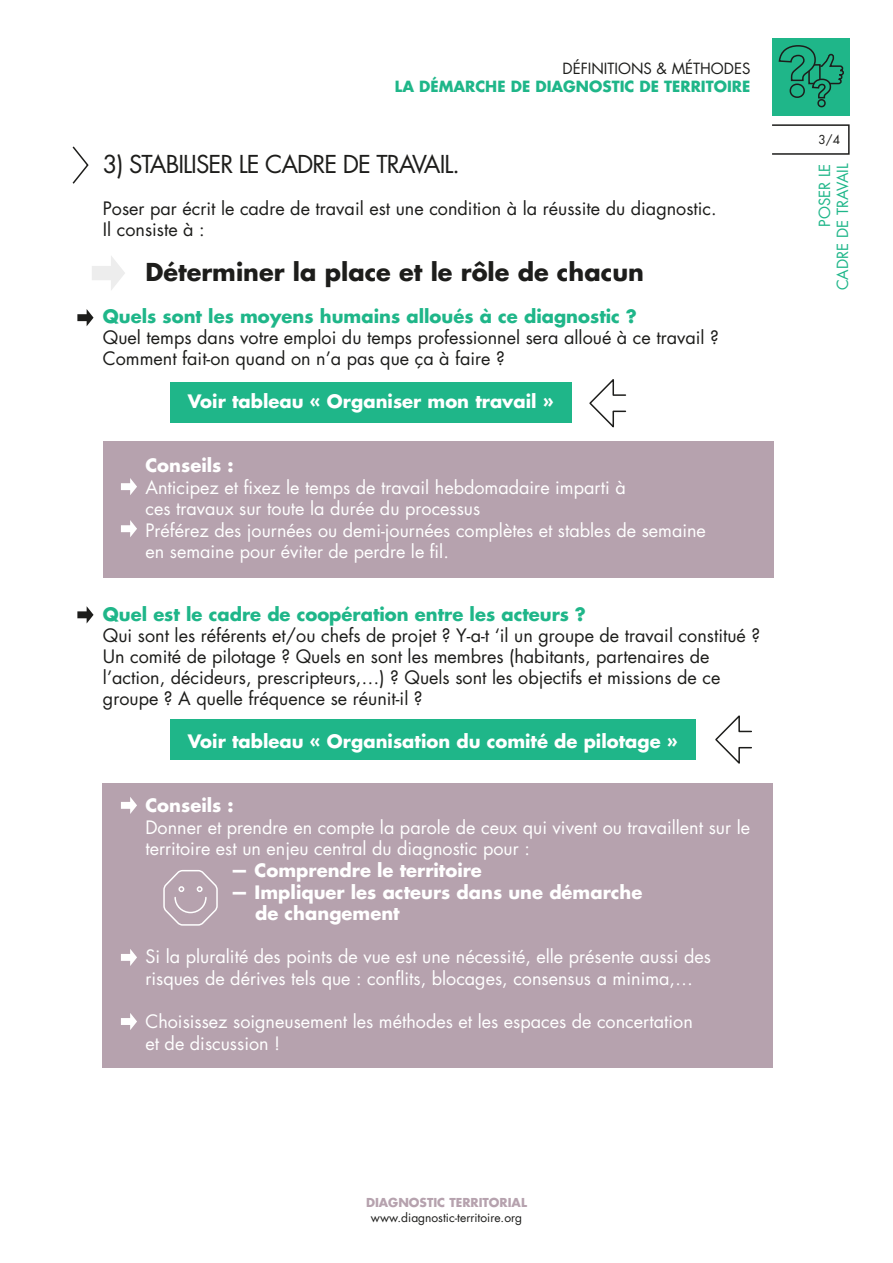
<style>
.page{position:relative;width:893px;height:1263px;background:#fff}
.page>*{position:absolute;margin:0;border:0;box-sizing:border-box;transform-origin:0 0}
.t1{font:700 24px "Futura LT";color:#1d1d1b}
.t2{font:24px "Futura LT";letter-spacing:-.04em;color:#1d1d1b}
.t3{font:18px/21.6px "Futura LT";color:#fff}
.t4{font:18px/21px "Futura LT";color:#1d1d1b}
.t5{font:700 18px/21.6px "Futura LT";color:#fff}
.t6{font:700 18px "Futura LT";color:#1fb689}
.t7{font:700 15px "Futura LT";color:#1fb689}
.t8{font:15px/18px "Futura LT";color:#1fb689;text-align:right}
.t9{font:15px "Futura LT";color:#1d1d1b}
.t10{font:12px "Futura LT";color:#1d1d1b}
.t11{font:700 12px "Futura LT";color:#b6a2ae}
</style>
<div class="page">
<div style="left:170px;top:382px;width:401px;height:40px;background:#1fb689"></div>
<div style="left:170px;top:719px;width:526px;height:41px;background:#1fb689"></div>
<div style="left:102px;top:783px;width:671px;height:285px;background:#b6a2ae"></div>
<div style="left:103px;top:441px;width:671px;height:136px;background:#b6a2ae"></div>
<div style="left:772px;top:38px;width:78px;height:78px;background:#1fb689"></div>
<div style="left:771px;top:124px;width:79px;height:31px;border:2px solid #1d1d1b"></div>
<svg style="left:72px;top:146px;width:17px;height:38px"></svg>
<svg style="left:778px;top:45px;width:66px;height:63px"></svg>
<svg style="left:77px;top:309px;width:17px;height:17px"></svg>
<svg style="left:77px;top:606px;width:17px;height:17px"></svg>
<svg style="left:92px;top:256px;width:33px;height:34px"></svg>
<svg style="left:163px;top:870px;width:55px;height:56px"></svg>
<svg style="left:121px;top:520px;width:16px;height:17px"></svg>
<svg style="left:121px;top:478px;width:16px;height:17px"></svg>
<svg style="left:121px;top:797px;width:16px;height:17px"></svg>
<svg style="left:121px;top:1013px;width:16px;height:17px"></svg>
<svg style="left:121px;top:949px;width:16px;height:17px"></svg>
<svg style="left:589px;top:379px;width:38px;height:49px"></svg>
<svg style="left:715px;top:715px;width:37px;height:49px"></svg>
<p class="t9" style="left:562px;top:59px;width:189px">DÉFINITIONS &amp; MÉTHODES</p>
<p class="t7" style="left:395px;top:76px;width:357px">LA DÉMARCHE DE DIAGNOSTIC DE TERRITOIRE</p>
<h1 class="t2" style="left:103px;top:149px;width:358px">3) STABILISER LE CADRE DE TRAVAIL.</h1>
<p class="t4" style="left:103px;top:198px;width:615px">Poser par écrit le cadre de travail est une condition à la réussite du diagnostic.<br>Il consiste à :</p>
<h1 class="t1" style="left:145px;top:256px;width:500px">Déterminer la place et le rôle de chacun</h1>
<p class="t6" style="left:103px;top:304px;width:535px">Quels sont les moyens humains alloués à ce diagnostic ?</p>
<p class="t4" style="left:103px;top:327px;width:617px">Quel temps dans votre emploi du temps professionnel sera alloué à ce travail ?<br>Comment fait-on quand on n’a pas que ça à faire ?</p>
<p class="t5" style="left:188px;top:390px;width:367px">Voir tableau « Organiser mon travail »</p>
<p class="t5" style="left:145px;top:454px;width:90px">Conseils :</p>
<p class="t3" style="left:145px;top:476px;width:562px">Anticipez et fixez le temps de travail hebdomadaire imparti à<br>ces travaux sur toute la durée du processus<br>Préférez des journées ou demi-journées complètes et stables de semaine en semaine pour éviter de perdre le fil.</p>
<p class="t6" style="left:103px;top:603px;width:485px">Quel est le cadre de coopération entre les acteurs ?</p>
<p class="t4" style="left:103px;top:625px;width:659px">Qui sont les référents et/ou chefs de projet ? Y-a-t ‘il un groupe de travail constitué ?<br>Un comité de pilotage ? Quels en sont les membres (habitants, partenaires de l’action, décideurs, prescripteurs,…) ? Quels sont les objectifs et missions de ce groupe ? A quelle fréquence se réunit-il ?</p>
<p class="t5" style="left:188px;top:730px;width:491px">Voir tableau « Organisation du comité de pilotage »</p>
<p class="t5" style="left:145px;top:794px;width:90px">Conseils :</p>
<p class="t3" style="left:145px;top:817px;width:606px">Donner et prendre en compte la parole de ceux qui vivent ou travaillent sur le territoire est un enjeu central du diagnostic pour :</p>
<p class="t5" style="left:230px;top:859px;width:253px">— Comprendre le territoire</p>
<p class="t5" style="left:255px;top:881px;width:389px;text-indent:-25px">— Impliquer les acteurs dans une démarche de changement</p>
<p class="t3" style="left:145px;top:946px;width:567px">Si la pluralité des points de vue est une nécessité, elle présente aussi des risques de dérives tels que : conflits, blocages, consensus a minima,…</p>
<p class="t3" style="left:145px;top:1011px;width:549px">Choisissez soigneusement les méthodes et les espaces de concertation et de discussion !</p>
<p class="t11" style="left:366px;top:1194px;width:162px">DIAGNOSTIC TERRITORIAL</p>
<p class="t10" style="left:371px;top:1209px;width:153px">www.diagnostic-territoire.org</p>
<p class="t10" style="left:818px;top:132px;width:23px">3/4</p>
<p class="t8" style="left:816px;top:290px;width:128px;rotate:-90deg">POSER LE<br>CADRE DE TRAVAIL</p>
</div>
